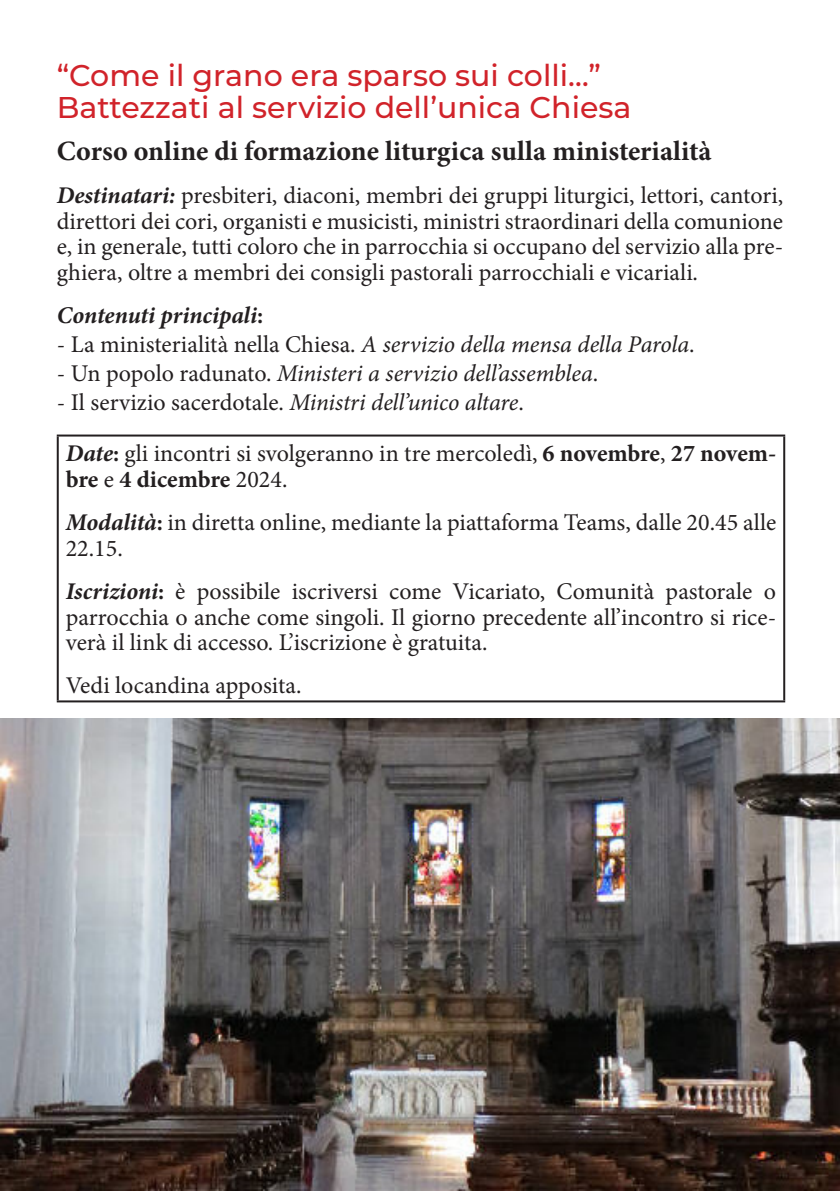
<style>
.page{position:relative;width:840px;height:1191px;background:#fff}
.page>*{position:absolute;margin:0;border:0;box-sizing:border-box;transform-origin:0 0}
.t1{font:500 30px/32.4px "Montserrat";color:#d1232a}
.t2{font:700 28px "Minion Pro";color:#231f20}
.t3{font:24px/26px "Minion Pro";color:#231f20;text-align:justify}
.t4{font:italic 24px "Minion Pro";letter-spacing:-.005em;color:#231f20}
.t5{font:italic 700 24px "Minion Pro";letter-spacing:-.005em;color:#231f20}
.s1{font-weight:700;font-style:italic}
.s2{font-style:normal}
.s3{font-style:italic}
.s4{font-weight:700}
</style>
<div class="page">
<hr style="left:57px;top:434px;width:727px;height:2px;background:#231f20">
<hr style="left:57px;top:436px;width:2px;height:264px;background:#231f20">
<hr style="left:782px;top:436px;width:2px;height:264px;background:#231f20">
<hr style="left:57px;top:700px;width:727px;height:2px;background:#231f20">
<img style="left:0;top:719px;width:839px;height:472px">
<p class="t1" style="left:57px;top:58px;width:576px">“Come il grano era sparso sui colli…”<br>Battezzati al servizio dell’unica Chiesa</p>
<p class="t2" style="left:57px;top:131px;width:656px">Corso online di formazione liturgica sulla ministerialità</p>
<p class="t3" style="left:57px;top:182px;width:727px"><span class="s1">Destinatari:</span> presbiteri, diaconi, membri dei gruppi liturgici, lettori, cantori, direttori dei cori, organisti e musicisti, ministri straordinari della comunione e, in generale, tutti coloro che in parrocchia si occupano del servizio alla pre&shy;ghiera, oltre a membri dei consigli pastorali parrocchiali e vicariali.</p>
<p class="t5" style="left:57px;top:298px;width:208px">Contenuti principali<span class="s2">:</span></p>
<p class="t3" style="left:57px;top:331px;width:639px">- La ministerialità nella Chiesa. <span class="s3">A servizio della mensa della Parola</span>.</p>
<p class="t4" style="left:57px;top:357px;width:542px"><span class="s2">- Un popolo radunato.</span> Ministeri a servizio dell’assemblea<span class="s2">.</span></p>
<p class="t3" style="left:57px;top:389px;width:468px">- Il servizio sacerdotale. <span class="s3">Ministri dell’unico altare</span>.</p>
<p class="t3" style="left:66px;top:440px;width:711px"><span class="s1">Date</span><span class="s4">:</span> gli incontri si svolgeranno in tre mercoledì, <span class="s4">6 novembre</span>, <span class="s4">27 novem&shy;bre</span> e <span class="s4">4 dicembre</span> 2024.</p>
<p class="t3" style="left:66px;top:509px;width:711px"><span class="s1">Modalità</span><span class="s4">:</span> in diretta online, mediante la piattaforma Teams, dalle 20.45 alle<br>22.15.</p>
<p class="t3" style="left:66px;top:578px;width:711px"><span class="s1">Iscrizioni</span><span class="s4">:</span> è possibile iscriversi come Vicariato, Comunità pastorale o parrocchia o anche come singoli. Il giorno precedente all’incontro si rice&shy;verà il link di accesso. L’iscrizione è gratuita.</p>
<p class="t3" style="left:66px;top:673px;width:237px">Vedi locandina apposita.</p>
</div>
